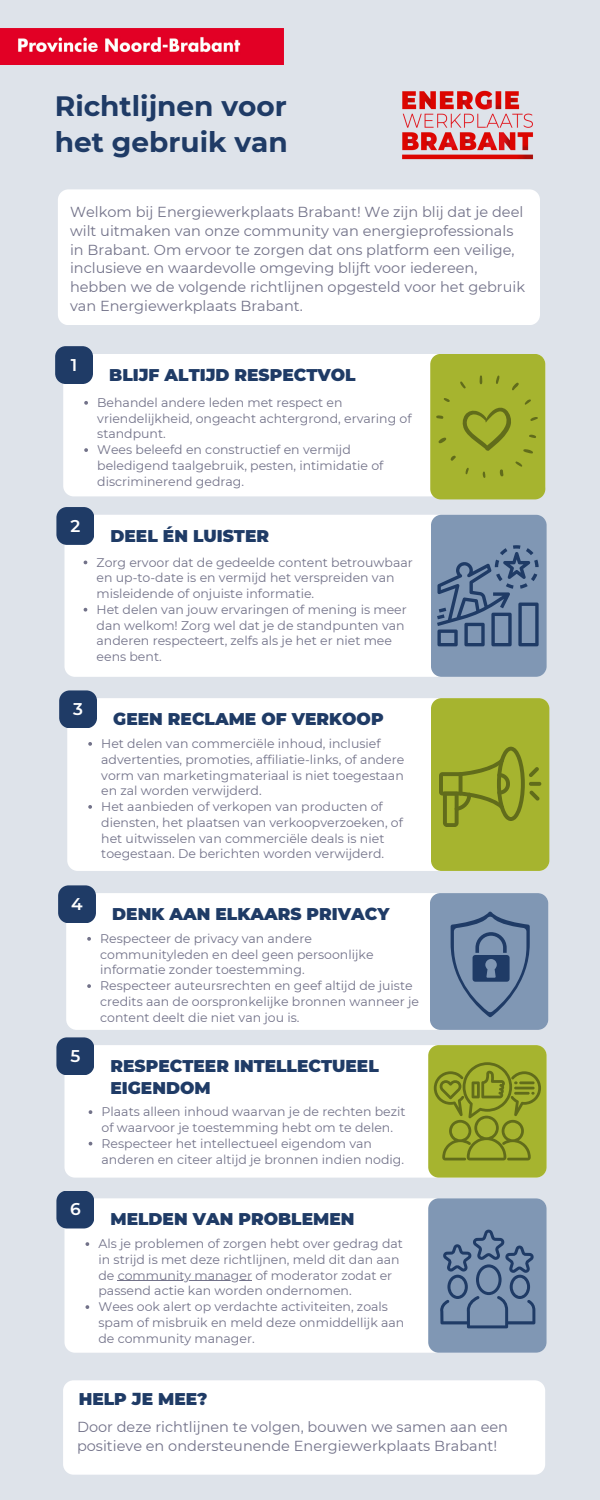
<style>
.page{position:relative;width:600px;height:1500px;background:#dee3ea}
.page>*{position:absolute;margin:0;border:0;box-sizing:border-box;transform-origin:0 0}
.t1{font:700 28px/36px "Montserrat";color:#1f3b66}
.t2{font:900 17px/21.8px "Montserrat";color:#1f3b66}
.t3{font:600 17px "Montserrat";color:#fff}
.t4{font:14.5px/18.8px "Montserrat";color:#727289}
.t5{font:12.5px/15.8px "Montserrat";color:#727289}
</style>
<div class="page">
<div style="left:63px;top:354px;width:482px;height:142px;background:#fff;border-radius:10px"></div>
<svg style="left:55px;top:346px;width:38px;height:38px"></svg>
<div style="left:64px;top:515px;width:482px;height:162px;background:#fff;border-radius:10px"></div>
<svg style="left:56px;top:507px;width:38px;height:38px"></svg>
<div style="left:67px;top:698px;width:482px;height:173px;background:#fff;border-radius:10px"></div>
<svg style="left:59px;top:690px;width:38px;height:38px"></svg>
<div style="left:66px;top:893px;width:482px;height:137px;background:#fff;border-radius:10px"></div>
<svg style="left:58px;top:885px;width:38px;height:38px"></svg>
<div style="left:64px;top:1045px;width:483px;height:133px;background:#fff;border-radius:10px"></div>
<svg style="left:56px;top:1037px;width:38px;height:38px"></svg>
<div style="left:64px;top:1198px;width:483px;height:155px;background:#fff;border-radius:10px"></div>
<svg style="left:56px;top:1191px;width:38px;height:37px"></svg>
<div style="left:63px;top:1380px;width:482px;height:95px;background:#fff;border-radius:10px"></div>
<img style="left:0;top:29px;width:284px;height:35px">
<div style="left:58px;top:189px;width:482px;height:136px;background:#fff;border-radius:10px"></div>
<svg style="left:431px;top:698px;width:118px;height:173px"></svg>
<svg style="left:430px;top:354px;width:115px;height:145px"></svg>
<svg style="left:428px;top:1045px;width:119px;height:133px"></svg>
<svg style="left:428px;top:1198px;width:119px;height:155px"></svg>
<svg style="left:431px;top:515px;width:116px;height:162px"></svg>
<svg style="left:430px;top:893px;width:118px;height:137px"></svg>
<svg style="left:84px;top:401px;width:4px;height:4px"></svg>
<svg style="left:84px;top:448px;width:4px;height:4px"></svg>
<svg style="left:84px;top:608px;width:3px;height:4px"></svg>
<svg style="left:88px;top:742px;width:4px;height:4px"></svg>
<svg style="left:88px;top:805px;width:4px;height:4px"></svg>
<svg style="left:87px;top:937px;width:4px;height:4px"></svg>
<svg style="left:87px;top:984px;width:4px;height:4px"></svg>
<svg style="left:89px;top:1110px;width:3px;height:4px"></svg>
<svg style="left:89px;top:1142px;width:3px;height:4px"></svg>
<svg style="left:86px;top:1242px;width:3px;height:4px"></svg>
<hr style="left:118px;top:1280px;width:134px;height:1px;background:#727289">
<svg style="left:86px;top:1305px;width:3px;height:4px"></svg>
<img style="left:402px;top:90px;width:131px;height:70px">
<p class="t1" style="left:55px;top:88px;width:235px">Richtlijnen voor het gebruik van</p>
<p class="t4" style="left:70px;top:202px;width:457px">Welkom bij Energiewerkplaats Brabant! We zijn blij dat je deel wilt uitmaken van onze community van energieprofessionals in Brabant. Om ervoor te zorgen dat ons platform een veilige, inclusieve en waardevolle omgeving blijft voor iedereen, hebben we de volgende richtlijnen opgesteld voor het gebruik van Energiewerkplaats Brabant.</p>
<h1 class="t3" style="left:71px;top:354px;width:8px">1</h1>
<h2 class="t3" style="left:70px;top:515px;width:11px">2</h2>
<p class="t2" style="left:109px;top:364px;width:248px">BLIJF ALTIJD RESPECTVOL</p>
<p class="t5" style="left:97px;top:395px;width:316px">Behandel andere leden met respect en vriendelijkheid, ongeacht achtergrond, ervaring of standpunt.</p>
<h3 class="t5" style="left:97px;top:442px;width:288px">Wees beleefd en constructief en vermijd beledigend taalgebruik, pesten, intimidatie of discriminerend gedrag.</h3>
<p class="t2" style="left:111px;top:525px;width:160px">DEEL ÉN LUISTER</p>
<p class="t5" style="left:97px;top:554px;width:318px">Zorg ervoor dat de gedeelde content betrouwbaar en up-to-date is en vermijd het verspreiden van misleidende of onjuiste informatie.</p>
<p class="t5" style="left:97px;top:601px;width:312px">Het delen van jouw ervaringen of mening is meer dan welkom! Zorg wel dat je de standpunten van anderen respecteert, zelfs als je het er niet mee eens bent.</p>
<p class="t3" style="left:73px;top:698px;width:11px">3</p>
<p class="t3" style="left:71px;top:893px;width:13px">4</p>
<p class="t3" style="left:70px;top:1045px;width:11px">5</p>
<p class="t3" style="left:70px;top:1199px;width:12px">6</p>
<p class="t2" style="left:113px;top:708px;width:272px">GEEN RECLAME OF VERKOOP</p>
<h2 class="t5" style="left:101px;top:736px;width:305px">Het delen van commerciële inhoud, inclusief advertenties, promoties, affiliatie-links, of andere vorm van marketingmateriaal is niet toegestaan en zal worden verwijderd.</h2>
<p class="t5" style="left:101px;top:799px;width:303px">Het aanbieden of verkopen van producten of diensten, het plaatsen van verkoopverzoeken, of het uitwisselen van commerciële deals is niet toegestaan. De berichten worden verwijderd.</p>
<p class="t2" style="left:112px;top:903px;width:279px">DENK AAN ELKAARS PRIVACY</p>
<p class="t5" style="left:100px;top:931px;width:275px">Respecteer de privacy van andere communityleden en deel geen persoonlijke informatie zonder toestemming.</p>
<h2 class="t5" style="left:100px;top:978px;width:320px">Respecteer auteursrechten en geef altijd de juiste credits aan de oorspronkelijke bronnen wanneer je content deelt die niet van jou is.</h2>
<h2 class="t2" style="left:111px;top:1055px;width:270px">RESPECTEER INTELLECTUEEL<br>EIGENDOM</h2>
<p class="t5" style="left:102px;top:1104px;width:306px">Plaats alleen inhoud waarvan je de rechten bezit of waarvoor je toestemming hebt om te delen.</p>
<p class="t5" style="left:102px;top:1135px;width:304px">Respecteer het intellectueel eigendom van anderen en citeer altijd je bronnen indien nodig.</p>
<h2 class="t2" style="left:111px;top:1208px;width:245px">MELDEN VAN PROBLEMEN</h2>
<p class="t5" style="left:99px;top:1236px;width:306px">Als je problemen of zorgen hebt over gedrag dat in strijd is met deze richtlijnen, meld dit dan aan de community manager of moderator zodat er</p>
<p class="t5" style="left:99px;top:1283px;width:307px">passend actie kan worden ondernomen.<br>Wees ook alert op verdachte activiteiten, zoals spam of misbruik en meld deze onmiddellijk aan de community manager.</p>
<p class="t2" style="left:79px;top:1388px;width:130px">HELP JE MEE?</p>
<p class="t4" style="left:77px;top:1417px;width:433px">Door deze richtlijnen te volgen, bouwen we samen aan een positieve en ondersteunende Energiewerkplaats Brabant!</p>
</div>
